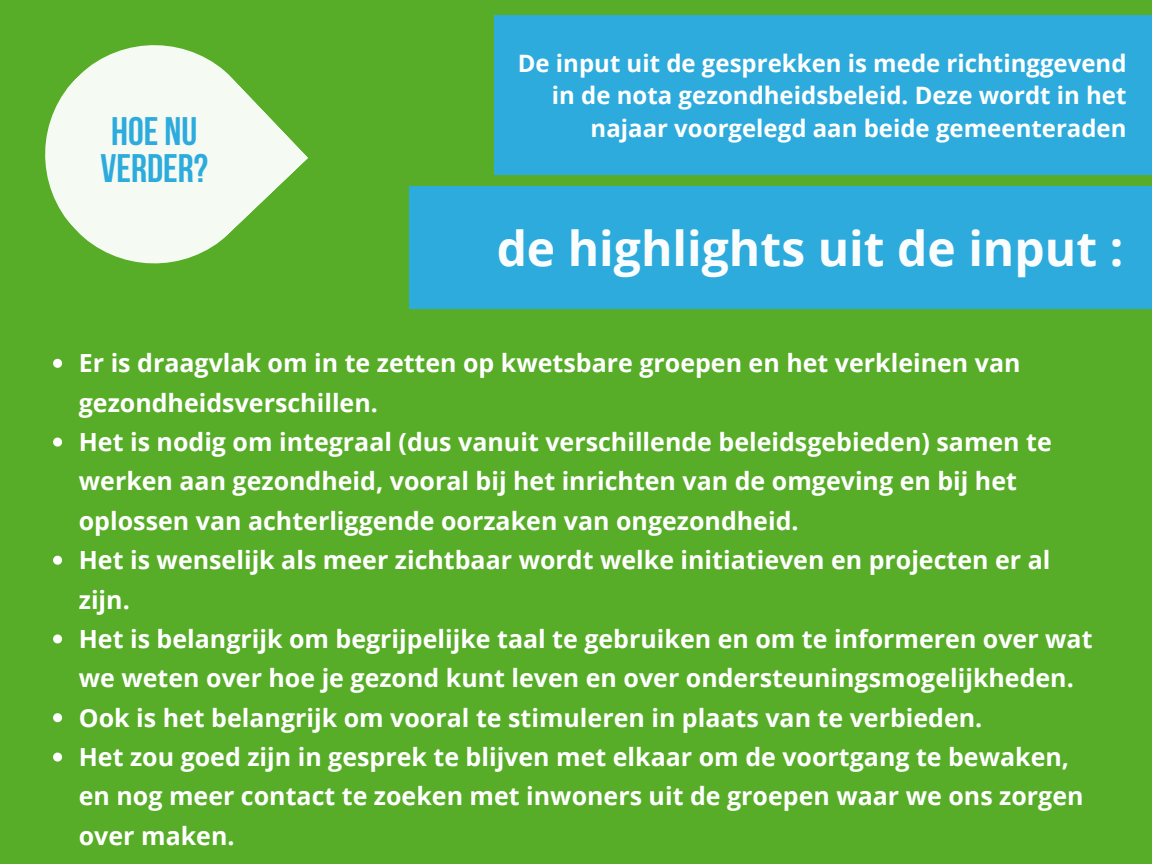
<style>
.page{position:relative;width:1152px;height:864px;background:#57ad28}
.page>*{position:absolute;margin:0;border:0;box-sizing:border-box;transform-origin:0 0}
.t1{font:700 48px "Open Sans";color:#fff}
.t2{font:700 39.6px/37.2px "Bebas Neue";color:#2dabdd}
.t3{font:700 25.05px/39.3px "Open Sans";color:#fff}
.t4{font:700 24px/32.7px "Open Sans";color:#fff;text-align:right}
</style>
<div class="page">
<svg style="left:45px;top:45px;width:263px;height:219px;fill:#f5faf3"></svg>
<svg style="left:53px;top:359px;width:9px;height:9px"></svg>
<svg style="left:53px;top:438px;width:9px;height:9px"></svg>
<svg style="left:53px;top:556px;width:9px;height:9px"></svg>
<svg style="left:53px;top:634px;width:9px;height:9px"></svg>
<svg style="left:53px;top:713px;width:9px;height:9px"></svg>
<svg style="left:53px;top:753px;width:9px;height:9px"></svg>
<div style="left:409px;top:186px;width:743px;height:123px;background:#2dabdd"></div>
<div style="left:494px;top:15px;width:658px;height:160px;background:#2dabdd"></div>
<p class="t2" style="left:101px;top:117px;width:109px">HOE NU<br>VERDER?</p>
<p class="t4" style="left:518px;top:46px;width:610px">De input uit de gesprekken is mede richtinggevend in de nota gezondheidsbeleid. Deze wordt in het najaar voorgelegd aan beide gemeenteraden</p>
<h1 class="t1" style="left:497px;top:215px;width:628px">de highlights uit de input :</h1>
<p class="t3" style="left:79px;top:343px;width:943px">Er is draagvlak om in te zetten op kwetsbare groepen en het verkleinen van gezondheidsverschillen.</p>
<p class="t3" style="left:79px;top:422px;width:974px">Het is nodig om integraal (dus vanuit verschillende beleidsgebieden) samen te werken aan gezondheid, vooral bij het inrichten van de omgeving en bij het oplossen van achterliggende oorzaken van ongezondheid.</p>
<p class="t3" style="left:79px;top:540px;width:973px">Het is wenselijk als meer zichtbaar wordt welke initiatieven en projecten er al zijn.</p>
<p class="t3" style="left:79px;top:619px;width:1015px">Het is belangrijk om begrijpelijke taal te gebruiken en om te informeren over wat we weten over hoe je gezond kunt leven en over ondersteuningsmogelijkheden.</p>
<p class="t3" style="left:79px;top:697px;width:905px">Ook is het belangrijk om vooral te stimuleren in plaats van te verbieden.</p>
<p class="t3" style="left:79px;top:737px;width:1006px">Het zou goed zijn in gesprek te blijven met elkaar om de voortgang te bewaken, en nog meer contact te zoeken met inwoners uit de groepen waar we ons zorgen over maken.</p>
</div>
